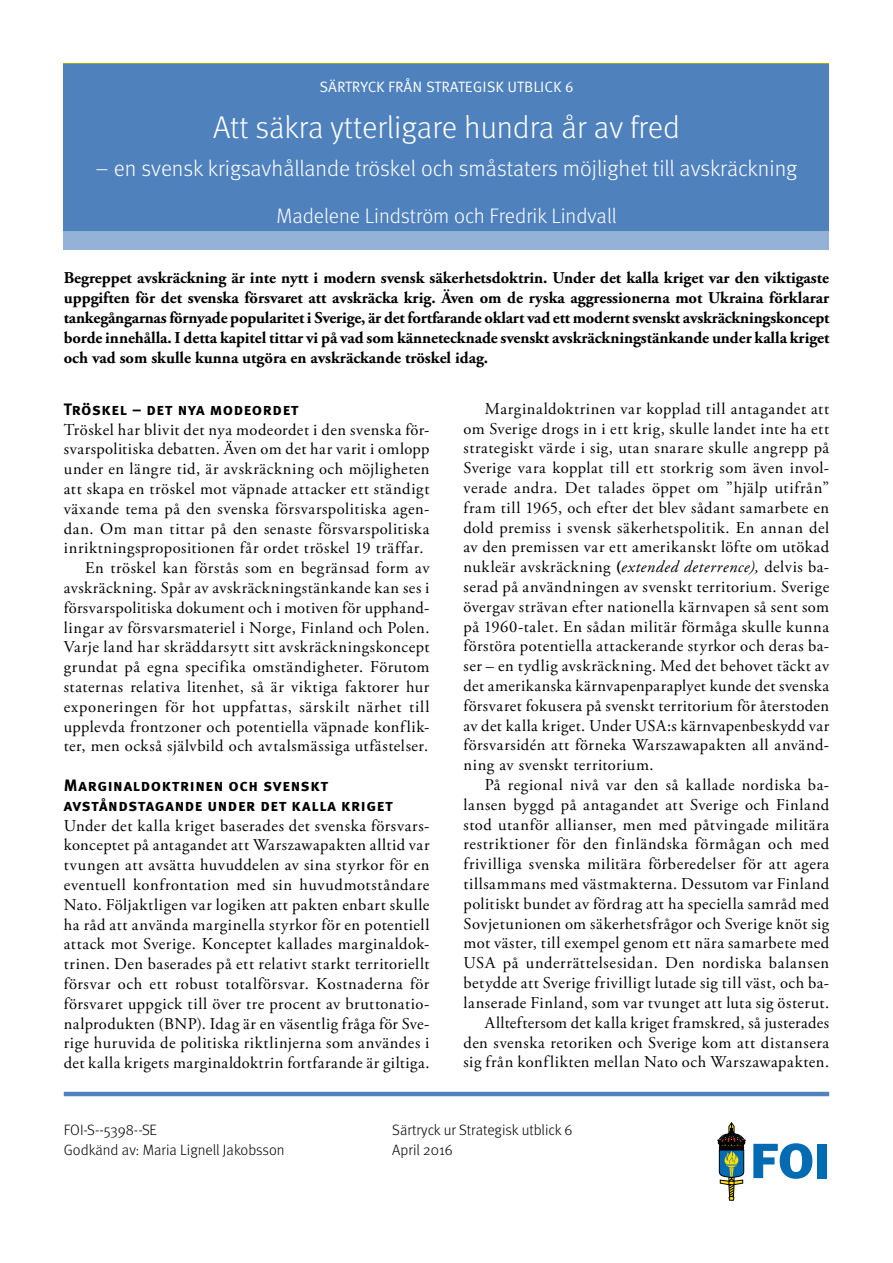
<style>
.page{position:relative;width:893px;height:1263px;background:#fff}
.page>*{position:absolute;margin:0;border:0;box-sizing:border-box;transform-origin:0 0}
.t1{font:300 31.5px "Meta";color:#fff}
.t2{font:300 22.5px "Meta";color:#fff}
.t3{font:300 21px "Meta";color:#fff}
.t4{font:16.5px/19.8px "Adobe Garamond Pro";letter-spacing:.035em;color:#000;text-align:justify}
.t5{font:700 16.5px/19.8px "Adobe Garamond Pro";color:#000;text-align:justify}
.t6{font:16.5px/19.8px "Meta Bold Caps";letter-spacing:.035em;color:#000}
.t7{font:300 15px "Meta";color:#000}
.t8{font:15px "Meta Normal Caps";color:#fff}
.s1{font-weight:700}
.s2{font-style:italic}
</style>
<div class="page">
<svg style="left:753px;top:1143px;width:59px;height:36px"></svg>
<div style="left:818px;top:1144px;width:9px;height:34px;background:#006ab3"></div>
<svg style="left:718px;top:1122px;width:27px;height:78px"></svg>
<div style="left:64px;top:208px;width:765px;height:41px;background:#94b2d7"></div>
<div style="left:64px;top:64px;width:765px;height:166px;background:#4f81bd"></div>
<hr style="left:64px;top:1092px;width:765px;height:4px;background:#4f81bd">
<p class="t8" style="left:319px;top:78px;width:256px">SÄRTRYCK FRÅN STRATEGISK UTBLICK 6</p>
<h1 class="t1" style="left:213px;top:109px;width:468px">Att säkra ytterligare hundra år av fred</h1>
<h2 class="t2" style="left:96px;top:155px;width:703px">– en svensk krigsavhållande tröskel och småstaters möjlighet till avskräckning</h2>
<p class="t3" style="left:277px;top:203px;width:341px">Madelene Lindström och Fredrik Lindvall</p>
<p class="t5" style="left:64px;top:269px;width:767px">Begreppet avskräckning är inte nytt i modern svensk säkerhetsdoktrin. Under det kalla kriget var den viktigaste uppgiften för det svenska försvaret att avskräcka krig. Även om de ryska aggressionerna mot Ukraina förklarar tankegångarnas förnyade popularitet i Sverige, är det fortfarande oklart vad ett modernt svenskt avskräckningskoncept borde innehålla. I detta kapitel tittar vi på vad som kännetecknade svenskt avskräckningstänkande under kalla kriget och vad som skulle kunna utgöra en avskräckande tröskel idag.</p>
<p class="t6" style="left:64px;top:399px;width:236px">Tröskel – det nya modeordet</p>
<p class="t4" style="left:64px;top:420px;width:367px">Tröskel har blivit det nya modeordet i den svenska för-</p>
<p class="t4" style="left:64px;top:440px;width:367px">svarspolitiska debatten. Även om det har varit i omlopp</p>
<p class="t4" style="left:64px;top:460px;width:367px">under en längre tid, är avskräckning och möjligheten</p>
<p class="t4" style="left:64px;top:479px;width:367px">att skapa en tröskel mot väpnade attacker ett ständigt</p>
<p class="t4" style="left:64px;top:499px;width:367px">växande tema på den svenska försvarspolitiska agen-</p>
<p class="t4" style="left:64px;top:519px;width:367px">dan. Om man tittar på den senaste försvarspolitiska</p>
<p class="t4" style="left:64px;top:539px;width:361px">inriktningspropositionen får ordet tröskel 19 träffar.</p>
<p class="t4" style="left:85px;top:559px;width:346px">En tröskel kan förstås som en begränsad form av</p>
<p class="t4" style="left:64px;top:578px;width:367px">avskräckning. Spår av avskräckningstänkande kan ses i</p>
<p class="t4" style="left:64px;top:598px;width:367px">försvarspolitiska dokument och i motiven för upphand-</p>
<p class="t4" style="left:64px;top:618px;width:367px">lingar av försvarsmateriel i Norge, Finland och Polen.</p>
<p class="t4" style="left:64px;top:638px;width:367px">Varje land har skräddarsytt sitt avskräckningskoncept</p>
<p class="t4" style="left:64px;top:658px;width:367px">grundat på egna specifika omständigheter. Förutom</p>
<p class="t4" style="left:64px;top:677px;width:367px">staternas relativa litenhet, så är viktiga faktorer hur</p>
<p class="t4" style="left:64px;top:697px;width:367px">exponeringen för hot uppfattas, särskilt närhet till</p>
<p class="t4" style="left:64px;top:717px;width:367px">upplevda frontzoner och potentiella väpnade konflik-</p>
<p class="t4" style="left:64px;top:737px;width:366px">ter, men också självbild och avtalsmässiga utfästelser.</p>
<p class="t6" style="left:64px;top:775px;width:331px">Marginaldoktrinen och svenskt avståndstagande under det kalla kriget</p>
<p class="t4" style="left:64px;top:816px;width:367px">Under det kalla kriget baserades det svenska försvars&shy;konceptet på antagandet att Warszawapakten alltid var tvungen att avsätta huvuddelen av sina styrkor för en eventuell konfrontation med sin huvudmotståndare Nato. Följaktligen var logiken att pakten enbart skulle ha råd att använda marginella styrkor för en potentiell attack mot Sverige. Konceptet kallades marginaldok&shy;trinen. Den baserades på ett relativt starkt territoriellt försvar och ett robust totalförsvar. Kostnaderna för försvaret uppgick till över tre procent av bruttonatio&shy;nalprodukten (BNP). Idag är en väsentlig fråga för Sve&shy;rige huruvida de politiska riktlinjerna som användes i det kalla krigets marginaldoktrin fortfarande är giltiga.</p>
<p class="t4" style="left:463px;top:399px;width:367px;text-indent:21px">Marginaldoktrinen var kopplad till antagandet att om Sverige drogs in i ett krig, skulle landet inte ha ett strategiskt värde i sig, utan snarare skulle angrepp på Sverige vara kopplat till ett storkrig som även invol&shy;verade andra. Det talades öppet om ”hjälp utifrån” fram till 1965, och efter det blev sådant samarbete en dold premiss i svensk säkerhetspolitik. En annan del av den premissen var ett amerikanskt löfte om utökad nukleär avskräckning <span class="s1">(</span><span class="s2">extended deterrence),</span> delvis ba&shy;serad på användningen av svenskt territorium. Sverige övergav strävan efter nationella kärnvapen så sent som på 1960-talet. En sådan militär förmåga skulle kunna förstöra potentiella attackerande styrkor och deras ba&shy;ser – en tydlig avskräckning. Med det behovet täckt av det amerikanska kärnvapenparaplyet kunde det svenska försvaret fokusera på svenskt territorium för återstoden av det kalla kriget. Under USA:s kärnvapenbeskydd var försvarsidén att förneka Warszawapakten all använd&shy;ning av svenskt territorium.</p>
<p class="t4" style="left:463px;top:775px;width:367px;text-align:right">På regional nivå var den så kallade nordiska ba&shy;lansen byggd på antagandet att Sverige och Finland stod utanför allianser, men med påtvingade militära restriktioner för den finländska förmågan och med frivilliga svenska militära förberedelser för att agera tillsammans med västmakterna. Dessutom var Finland politiskt bundet av fördrag att ha speciella samråd med Sovjetunionen om säkerhetsfrågor och Sverige knöt sig mot väster, till exempel genom ett nära samarbete med USA på underrättelsesidan. Den nordiska balansen betydde att Sverige frivilligt lutade sig till väst, och ba&shy;lanserade Finland, som var tvunget att luta sig österut.<br>Allteftersom det kalla kriget framskred, så justerades den svenska retoriken och Sverige kom att distansera sig från konflikten mellan Nato och Warszawapakten.</p>
<p class="t7" style="left:64px;top:1121px;width:95px">FOI-S--5398--SE</p>
<p class="t7" style="left:392px;top:1121px;width:182px">Särtryck ur Strategisk utblick 6</p>
<p class="t7" style="left:64px;top:1141px;width:222px">Godkänd av: Maria Lignell Jakobsson</p>
<p class="t7" style="left:392px;top:1141px;width:62px">April 2016</p>
</div>
